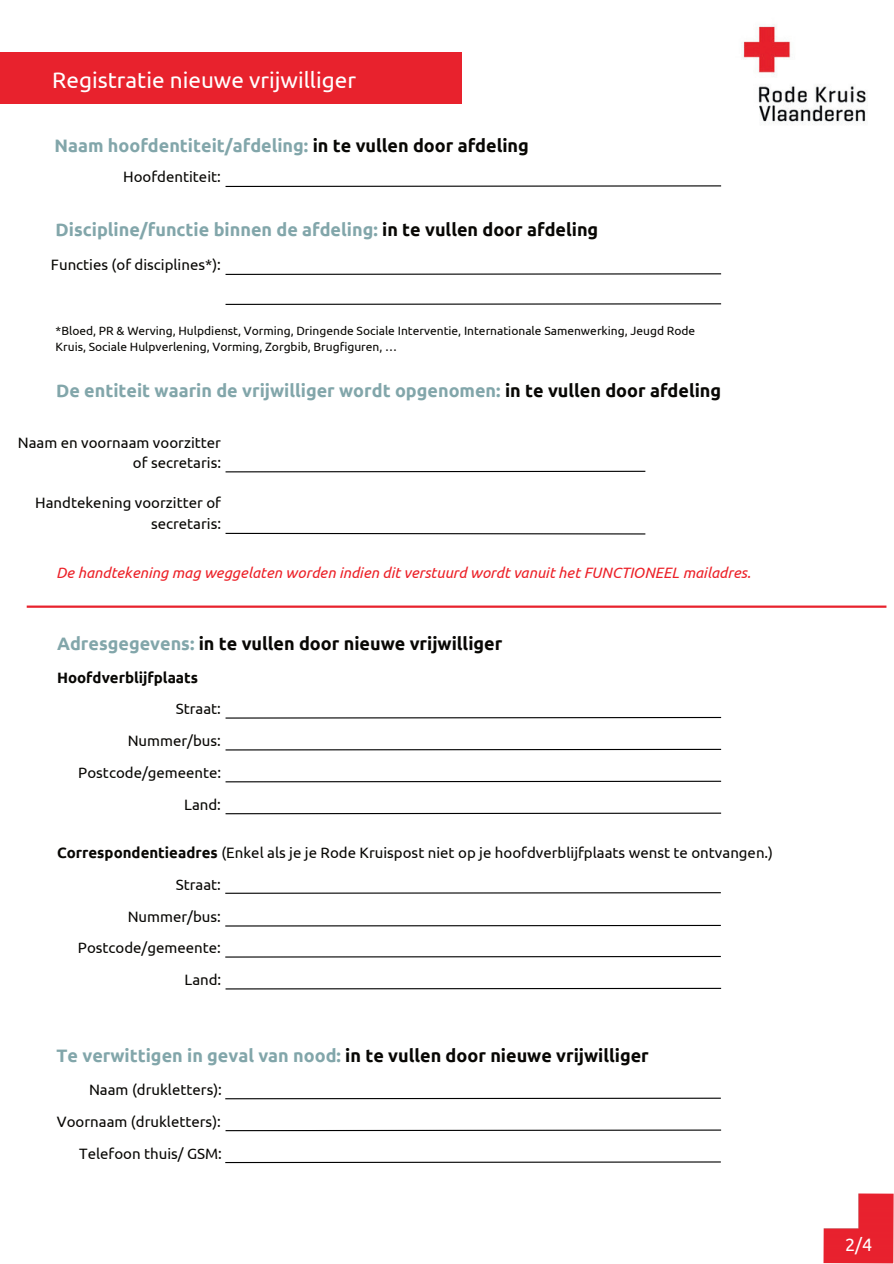
<style>
.page{position:relative;width:894px;height:1264px;background:#fff}
.page>*{position:absolute;margin:0;border:0;box-sizing:border-box;transform-origin:0 0}
.t1{font:22.5px "Ubuntu";color:#fff}
.t2{font:700 18px "Ubuntu";color:#82a6aa}
.t3{font:700 18px "Ubuntu";color:#080704}
.t4{font:18px "Ubuntu";color:#fff}
.t5{font:15px/31.8px "Ubuntu";color:#080704;text-align:right}
.t6{font:italic 15px "Ubuntu";color:#ec2027}
.t7{font:700 15px "Ubuntu";color:#080704}
.t8{font:12px/16px "Ubuntu";color:#080704}
.s1{color:#080704}
.s2{color:#82a6aa}
.s3{font-weight:700}
</style>
<div class="page">
<div style="left:0;top:53px;width:461px;height:51px;background:#e8222d"></div>
<img style="left:741px;top:24px;width:127px;height:101px">
<svg style="left:225px;top:185px;width:497px;height:2px"></svg>
<svg style="left:225px;top:273px;width:497px;height:2px"></svg>
<svg style="left:225px;top:303px;width:497px;height:2px"></svg>
<svg style="left:225px;top:1097px;width:496px;height:2px"></svg>
<svg style="left:225px;top:1129px;width:497px;height:2px"></svg>
<svg style="left:225px;top:1161px;width:496px;height:2px"></svg>
<svg style="left:225px;top:716px;width:497px;height:3px"></svg>
<svg style="left:225px;top:892px;width:496px;height:2px"></svg>
<svg style="left:225px;top:780px;width:497px;height:3px"></svg>
<svg style="left:225px;top:955px;width:496px;height:3px"></svg>
<svg style="left:225px;top:748px;width:497px;height:3px"></svg>
<svg style="left:225px;top:924px;width:496px;height:3px"></svg>
<svg style="left:225px;top:812px;width:497px;height:2px"></svg>
<svg style="left:225px;top:987px;width:497px;height:3px"></svg>
<hr style="left:27px;top:605px;width:859px;height:2px;background:#e8222d">
<img style="left:823px;top:1193px;width:70px;height:70px">
<svg style="left:225px;top:470px;width:421px;height:3px"></svg>
<svg style="left:225px;top:532px;width:421px;height:3px"></svg>
<h1 class="t1" style="left:52px;top:66px;width:305px">Registratie nieuwe vrijwilliger</h1>
<p class="t2" style="left:54px;top:135px;width:476px">Naam hoofdentiteit/afdeling: <span class="s1">in te vullen door afdeling</span></p>
<p class="t5" style="left:123px;top:161px;width:99px">Hoofdentiteit:</p>
<p class="t2" style="left:56px;top:218px;width:544px">Discipline/functie binnen de afdeling: <span class="s1">in te vullen door afdeling</span></p>
<p class="t5" style="left:51px;top:248px;width:171px">Functies (of disciplines*):</p>
<p class="t8" style="left:56px;top:323px;width:641px">*Bloed, PR &amp; Werving, Hulpdienst, Vorming, Dringende Sociale Interventie, Internationale Samenwerking, Jeugd Rode<br>Kruis, Sociale Hulpverlening, Vorming, Zorgbib, Brugfiguren, …</p>
<p class="t2" style="left:56px;top:380px;width:666px">De entiteit waarin de vrijwilliger wordt opgenomen: <span class="s1">in te vullen door afdeling</span></p>
<p class="t5" style="left:18px;top:432px;width:205px;line-height:20.2px">Naam en voornaam voorzitter of secretaris:</p>
<p class="t5" style="left:35px;top:492px;width:187px;line-height:20.2px">Handtekening voorzitter of secretaris:</p>
<p class="t6" style="left:56px;top:563px;width:696px">De handtekening mag weggelaten worden indien dit verstuurd wordt vanuit het FUNCTIONEEL mailadres.</p>
<p class="t3" style="left:57px;top:632px;width:446px"><span class="s2">Adresgegevens:</span> in te vullen door nieuwe vrijwilliger</p>
<p class="t7" style="left:57px;top:668px;width:143px">Hoofdverblijfplaats</p>
<p class="t5" style="left:176px;top:692px;width:47px">Straat:</p>
<p class="t5" style="left:128px;top:724px;width:95px">Nummer/bus:</p>
<p class="t5" style="left:78px;top:756px;width:144px">Postcode/gemeente:</p>
<p class="t5" style="left:184px;top:788px;width:38px">Land:</p>
<p class="t5" style="left:57px;top:836px;width:717px"><span class="s3">Correspondentieadres</span> (Enkel als je je Rode Kruispost niet op je hoofdverblijfplaats wenst te ontvangen.)</p>
<p class="t5" style="left:176px;top:868px;width:47px">Straat:</p>
<p class="t5" style="left:128px;top:899px;width:95px">Nummer/bus:</p>
<p class="t5" style="left:78px;top:931px;width:144px">Postcode/gemeente:</p>
<p class="t5" style="left:184px;top:963px;width:38px">Land:</p>
<p class="t3" style="left:56px;top:1045px;width:593px"><span class="s2">Te verwittigen in geval van nood:</span> in te vullen door nieuwe vrijwill iger</p>
<p class="t5" style="left:57px;top:1073px;width:166px">Naam (drukletters):<br>Voornaam (drukletters):<br>Telefoon thuis/ GSM:</p>
<p class="t4" style="left:844px;top:1233px;width:29px">2/4</p>
</div>
